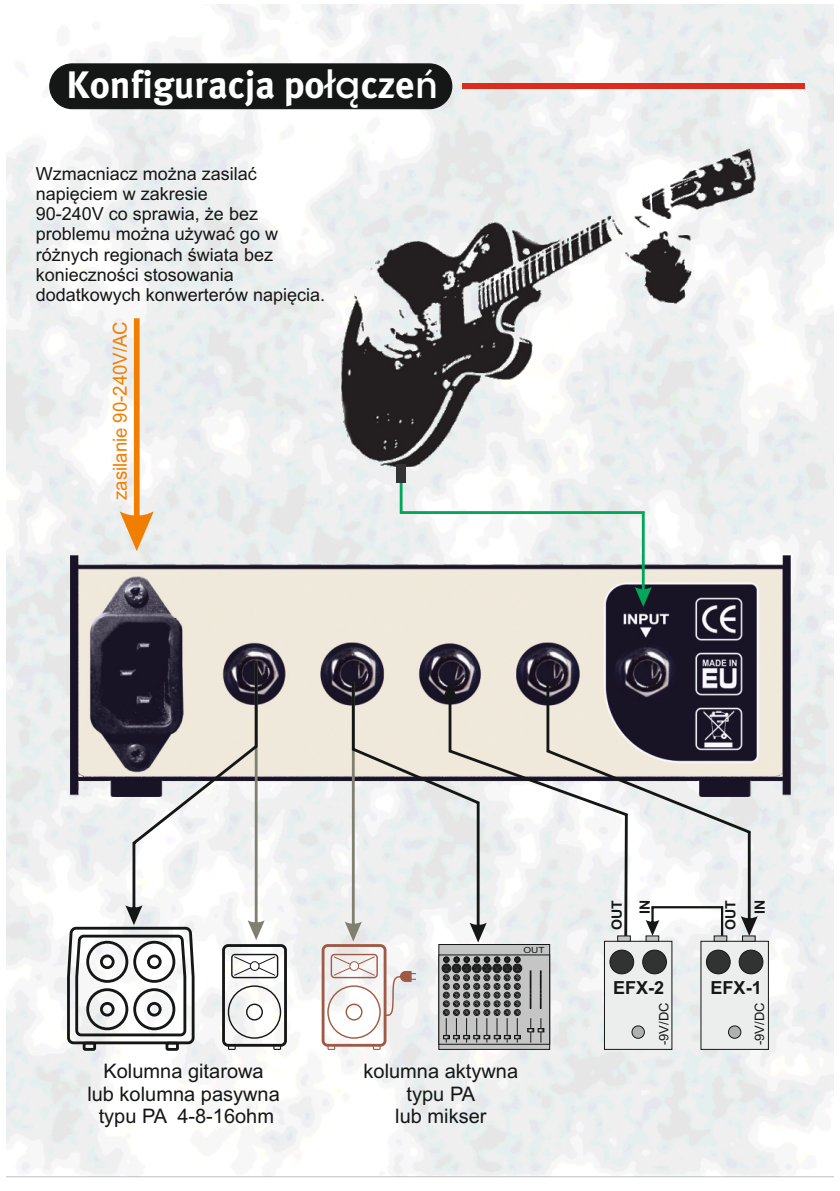
<style>
.page{position:relative;width:840px;height:1191px;background:#fff}
.page>*{position:absolute;margin:0;border:0;box-sizing:border-box;transform-origin:0 0}
.t1{font:700 38.2px "Meta Plus";color:#fff}
.t2{font:20px/22.4px "Arial";color:#151616;text-align:center}
.t3{font:19.4px "Arial";color:#f27e00;scale:.96 1}
.t4{font:18px/20.2px "Arial";color:#151616}
.t5{font:700 18px "Arial";color:#151616}
.t6{font:700 14.2px "Arial";color:#151616}
.t7{font:13px "Arial";color:#151616}
.t8{font:8.4px "Arial";color:#151616;scale:1.18 1}
.s1{font-family:"HK Nova";font-weight:500}
</style>
<div class="page">
<img style="left:7px;top:4px;width:825px;height:1174px">
<img style="left:71px;top:555px;width:718px;height:241px">
<img style="left:341px;top:104px;width:413px;height:363px">
<div style="left:462px;top:83px;width:341px;height:6px;background:#dd2b1c"></div>
<div style="left:49px;top:63px;width:403px;height:46px;background:#151616;border:1px solid #151616;border-radius:22px"></div>
<svg style="left:120px;top:318px;width:34px;height:233px"></svg>
<svg style="left:399px;top:478px;width:252px;height:129px"></svg>
<div style="left:396px;top:464px;width:9px;height:18px;background:#323232"></div>
<svg style="left:603px;top:906px;width:165px;height:143px;background:#d0d2d2"></svg>
<svg style="left:627px;top:681px;width:130px;height:255px"></svg>
<svg style="left:441px;top:681px;width:186px;height:255px"></svg>
<div style="left:83px;top:1041px;width:13px;height:9px;border:3px solid #151616"></div>
<div style="left:165px;top:1041px;width:14px;height:9px;border:3px solid #151616"></div>
<div style="left:228px;top:1044px;width:7px;height:6px;border:1px solid #151616"></div>
<div style="left:273px;top:1044px;width:8px;height:6px;border:1px solid #151616"></div>
<div style="left:222px;top:944px;width:65px;height:102px;border:3px solid #151616;border-radius:5px"></div>
<div style="left:231px;top:953px;width:47px;height:25px;border:1px solid #151616;border-radius:3px"></div>
<div style="left:327px;top:1044px;width:8px;height:6px;border:1px solid #a05943"></div>
<div style="left:372px;top:1044px;width:8px;height:6px;border:1px solid #a05943"></div>
<div style="left:321px;top:944px;width:65px;height:102px;border:3px solid #a05943;border-radius:5px"></div>
<div style="left:330px;top:953px;width:47px;height:25px;border:1px solid #a05943;border-radius:3px"></div>
<svg style="left:333px;top:682px;width:216px;height:367px"></svg>
<svg style="left:66px;top:662px;width:210px;height:383px"></svg>
<h1 class="t1" style="left:66px;top:60px;width:373px">Konfiguracja po<span class="s1">łą</span>cze<span class="s1">ń</span></h1>
<p class="t4" style="left:36px;top:165px;width:291px">Wzmacniacz można zasilać napięciem w zakresie<br>90-240V co sprawia, że bez problemu można używać go w różnych regionach świata bez konieczności stosowania dodatkowych konwerterów napięcia.</p>
<p class="t3" style="left:113px;top:500px;width:187px;rotate:-90deg">zasilanie 90-240V/AC</p>
<p class="t2" style="left:87px;top:1061px;width:194px">Kolumna gitarowa<br>lub kolumna pasywna typu PA 4-8-16ohm</p>
<p class="t8" style="left:523px;top:947px;width:19px">OUT</p>
<p class="t2" style="left:363px;top:1061px;width:156px">kolumna aktywna typu PA<br>lub mikser</p>
<p class="t6" style="left:639px;top:914px;width:16px;rotate:-90deg">IN</p>
<p class="t6" style="left:753px;top:914px;width:16px;rotate:-90deg">IN</p>
<p class="t6" style="left:611px;top:930px;width:31px;rotate:-90deg">OUT</p>
<p class="t6" style="left:724px;top:930px;width:31px;rotate:-90deg">OUT</p>
<p class="t5" style="left:612px;top:981px;width:53px">EFX-2</p>
<p class="t5" style="left:710px;top:981px;width:53px">EFX-1</p>
<p class="t7" style="left:658px;top:1045px;width:44px;rotate:-90deg">-9V/DC</p>
<p class="t7" style="left:754px;top:1045px;width:44px;rotate:-90deg">-9V/DC</p>
</div>
